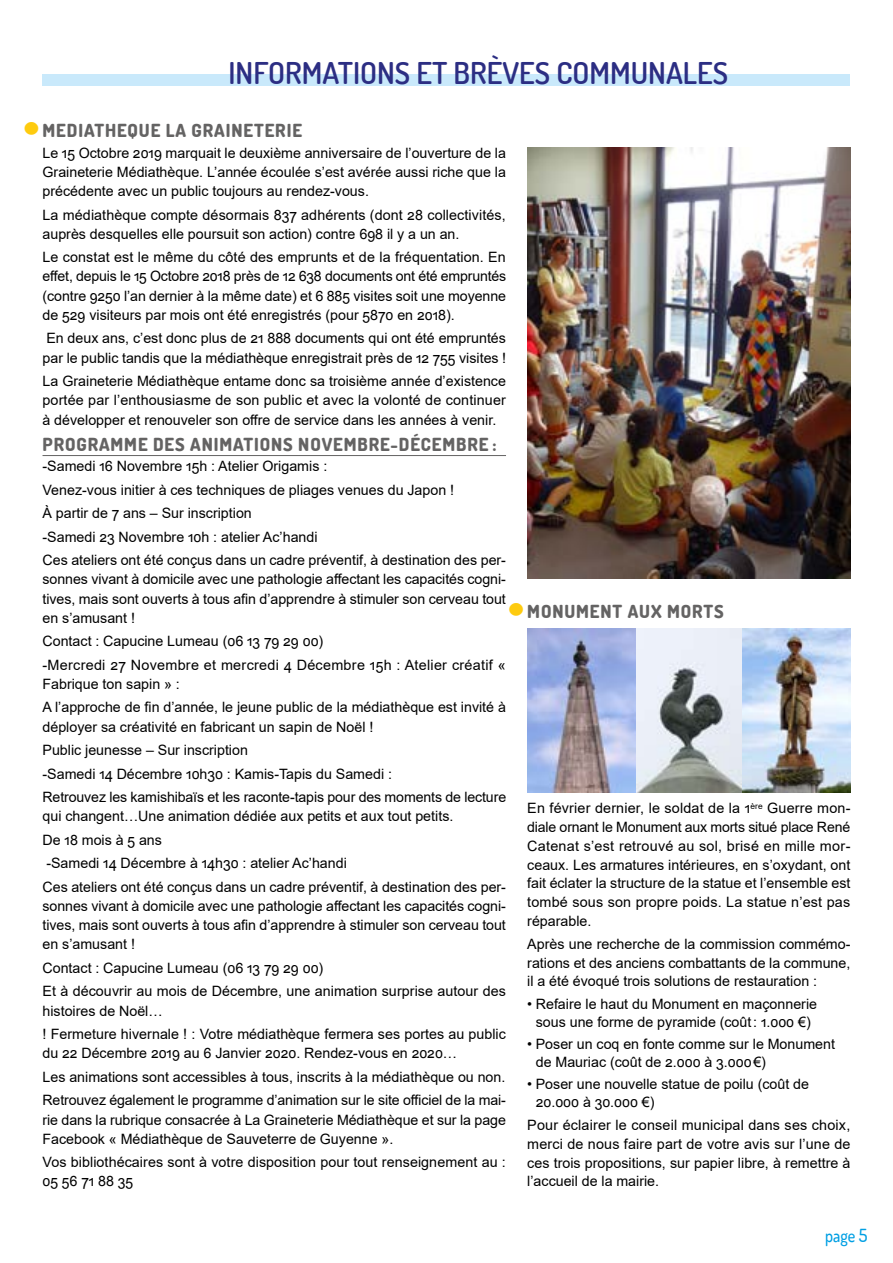
<style>
.page{position:relative;width:893px;height:1263px;background:#fff}
.page>*{position:absolute;margin:0;border:0;box-sizing:border-box;transform-origin:0 0}
.t1{font:600 30px "Dosis";color:#2c2e83}
.t2{font:800 18px "Dosis";letter-spacing:.05em;color:#646363}
.t3{font:500 18px "Dosis";color:#009fe3;scale:.9 1}
.t4{font:14.25px/19.2px "Arial";color:#000}
.t5{font:14.25px/23.5px "Arial";letter-spacing:.02em;color:#000}
.s1{font-size:48px;color:#fecb0f}
</style>
<div class="page">
<div style="left:43px;top:74px;width:807px;height:12px;background:#c9e9fb"></div>
<img style="left:527px;top:147px;width:323px;height:431px">
<img style="left:527px;top:628px;width:323px;height:164px">
<hr style="left:43px;top:455px;width:463px;height:1px;background:#646363">
<h1 class="t1" style="left:228px;top:53px;width:501px">INFORMATIONS ET BRÈVES COMMUNALES</h1>
<p class="t2" style="left:23px;top:119px;width:280px"><span class="s1">•</span> MEDIATHEQUE LA GRAINETERIE</p>
<p class="t4" style="left:43px;top:143px;width:465px;text-align:justify">Le 15 Octobre 2019 marquait le deuxième anniversaire de l’ouverture de la Graineterie Médiathèque. L’année écoulée s’est avérée aussi riche que la précédente avec un public toujours au rendez-vous.</p>
<p class="t4" style="left:43px;top:205px;width:465px">La médiathèque compte désormais 837 adhérents (dont 28 collectivités, auprès desquelles elle poursuit son action) contre 698 il y a un an.</p>
<p class="t4" style="left:43px;top:248px;width:465px;text-align:justify">Le constat est le même du côté des emprunts et de la fréquentation. En effet, depuis le 15 Octobre 2018 près de 12 638 documents ont été empruntés (contre 9250 l’an dernier à la même date) et 6 885 visites soit une moyenne de 529 visiteurs par mois ont été enregistrés (pour 5870 en 2018).</p>
<p class="t4" style="left:43px;top:329px;width:465px">En deux ans, c’est donc plus de 21 888 documents qui ont été empruntés par le public tandis que la médiathèque enregistrait près de 12 755 visites !</p>
<p class="t4" style="left:43px;top:371px;width:465px;text-align:justify">La Graineterie Médiathèque entame donc sa troisième année d’existence portée par l’enthousiasme de son public et avec la volonté de continuer à développer et renouveler son offre de service dans les années à venir.</p>
<p class="t2" style="left:43px;top:433px;width:456px">PROGRAMME DES ANIMATIONS NOVEMBRE-DÉCEMBRE :</p>
<p class="t4" style="left:43px;top:454px;width:465px;line-height:23.4px">-Samedi 16 Novembre 15h : Atelier Origamis :<br>Venez-vous initier à ces techniques de pliages venues du Japon !<br>À partir de 7 ans – Sur inscription<br>-Samedi 23 Novembre 10h : atelier Ac’handi<br>Ces ateliers ont été conçus dans un cadre préventif, à destination des per-</p>
<p class="t4" style="left:43px;top:570px;width:465px;text-align:justify">sonnes vivant à domicile avec une pathologie affectant les capacités cogni&shy;tives, mais sont ouverts à tous afin d’apprendre à stimuler son cerveau tout en s’amusant !</p>
<p class="t5" style="left:43px;top:629px;width:465px">Contact : Capucine Lumeau (06 13 79 29 00)<br>-Mercredi 27 Novembre et mercredi 4 Décembre 15h : Atelier créatif «</p>
<p class="t4" style="left:43px;top:672px;width:465px;line-height:23.4px">Fabrique ton sapin » :<br>A l’approche de fin d’année, le jeune public de la médiathèque est invité à</p>
<p class="t4" style="left:43px;top:715px;width:465px;line-height:23.5px">déployer sa créativité en fabricant un sapin de Noël !<br>Public jeunesse – Sur inscription<br>-Samedi 14 Décembre 10h30 : Kamis-Tapis du Samedi :<br>Retrouvez les kamishibaïs et les raconte-tapis pour des moments de lecture</p>
<p class="t4" style="left:43px;top:804px;width:465px;line-height:23.4px">qui changent…Une animation dédiée aux petits et aux tout petits.<br>De 18 mois à 5 ans<br>-Samedi 14 Décembre à 14h30 : atelier Ac’handi<br>Ces ateliers ont été conçus dans un cadre préventif, à destination des per-</p>
<p class="t4" style="left:43px;top:896px;width:465px;text-align:justify">sonnes vivant à domicile avec une pathologie affectant les capacités cogni&shy;tives, mais sont ouverts à tous afin d’apprendre à stimuler son cerveau tout en s’amusant !</p>
<p class="t4" style="left:43px;top:956px;width:465px;line-height:23.5px">Contact : Capucine Lumeau (06 13 79 29 00)<br>Et à découvrir au mois de Décembre, une animation surprise autour des</p>
<p class="t4" style="left:43px;top:999px;width:465px;line-height:23.5px">histoires de Noël…<br>! Fermeture hivernale ! : Votre médiathèque fermera ses portes au public</p>
<p class="t4" style="left:43px;top:1041px;width:465px;line-height:23.4px">du 22 Décembre 2019 au 6 Janvier 2020. Rendez-vous en 2020…<br>Les animations sont accessibles à tous, inscrits à la médiathèque ou non.<br>Retrouvez également le programme d’animation sur le site officiel de la mai-</p>
<p class="t4" style="left:43px;top:1110px;width:465px">rie dans la rubrique consacrée à La Graineterie Médiathèque et sur la page<br>Facebook « Médiathèque de Sauveterre de Guyenne ».</p>
<p class="t4" style="left:43px;top:1152px;width:465px">Vos bibliothécaires sont à votre disposition pour tout renseignement au :<br>05 56 71 88 35</p>
<p class="t2" style="left:508px;top:600px;width:217px"><span class="s1">•</span> MONUMENT AUX MORTS</p>
<p class="t4" style="left:527px;top:799px;width:325px;line-height:18.8px;text-align:justify">En février dernier, le soldat de la 1<sup>ère</sup> Guerre mon&shy;diale ornant le Monument aux morts situé place René Catenat s’est retrouvé au sol, brisé en mille mor&shy;ceaux. Les armatures intérieures, en s’oxydant, ont fait éclater la structure de la statue et l’ensemble est tombé sous son propre poids. La statue n’est pas réparable.</p>
<p class="t4" style="left:527px;top:934px;width:325px;line-height:18.8px;text-align:justify">Après une recherche de la commission commémo&shy;rations et des anciens combattants de la commune, il a été évoqué trois solutions de restauration :</p>
<p class="t4" style="left:527px;top:994px;width:291px;line-height:18px;text-align:center">• Refaire le haut du Monument en maçonnerie sous une forme de pyramide (coût: 1.000 €)</p>
<p class="t4" style="left:536px;top:1035px;width:301px;line-height:18px;text-indent:-9px">• Poser un coq en fonte comme sur le Monument de Mauriac (coût de 2.000 à 3.000€)</p>
<p class="t4" style="left:536px;top:1075px;width:275px;line-height:18px;text-indent:-9px">• Poser une nouvelle statue de poilu (coût de<br>20.000 à 30.000 €)</p>
<p class="t4" style="left:527px;top:1116px;width:325px;line-height:18.8px;text-align:justify">Pour éclairer le conseil municipal dans ses choix, merci de nous faire part de votre avis sur l’une de ces trois propositions, sur papier libre, à remettre à l’accueil de la mairie.</p>
<p class="t3" style="left:825px;top:1223px;width:48px">page 5</p>
</div>
